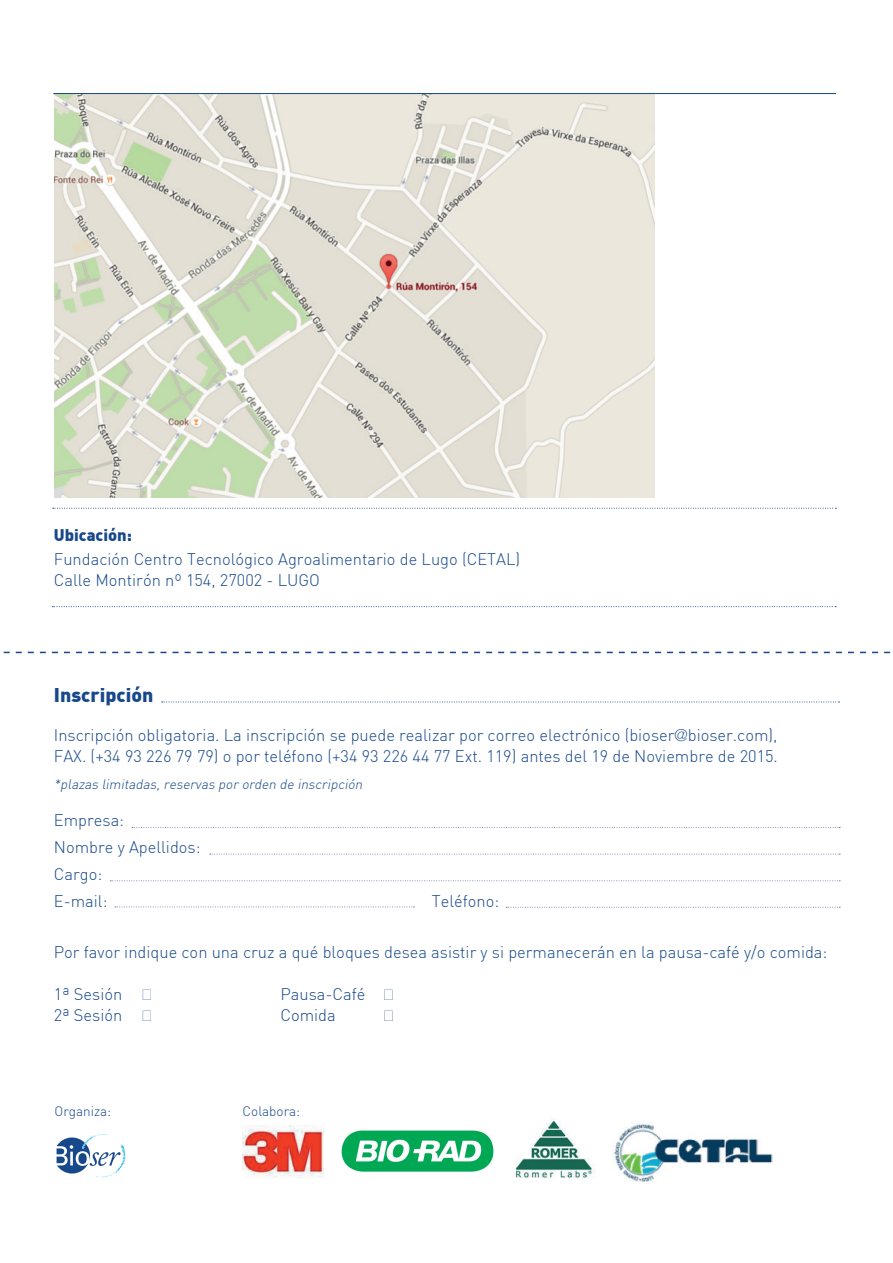
<style>
.page{position:relative;width:893px;height:1263px;background:#fff}
.page>*{position:absolute;margin:0;border:0;box-sizing:border-box;transform-origin:0 0}
.t1{font:900 19.5px "DIN";color:#17488a}
.t2{font:300 16.5px/27px "DIN";color:#17488a}
.t3{font:900 16.5px "DIN";color:#17488a}
.t4{font:italic 300 13.5px "DIN";color:#17488a}
.t5{font:300 13.5px "DIN";color:#17488a}
.s1{font-family:"Helvetica Neue LT Std";font-weight:100;font-stretch:condensed}
</style>
<div class="page">
<img style="left:54px;top:94px;width:600px;height:403px">
<svg style="left:132px;top:827px;width:708px;height:1px"></svg>
<svg style="left:110px;top:880px;width:730px;height:1px"></svg>
<svg style="left:506px;top:907px;width:334px;height:1px"></svg>
<svg style="left:115px;top:906px;width:299px;height:1px"></svg>
<svg style="left:210px;top:854px;width:630px;height:1px"></svg>
<svg style="left:162px;top:702px;width:677px;height:1px"></svg>
<svg style="left:3px;top:652px;width:888px;height:1px"></svg>
<svg style="left:53px;top:508px;width:783px;height:1px"></svg>
<svg style="left:52px;top:606px;width:784px;height:1px"></svg>
<hr style="left:53px;top:93px;width:783px;height:1px;background:#17488a">
<img style="left:243px;top:1126px;width:81px;height:52px">
<svg style="left:57px;top:1134px;width:69px;height:43px"></svg>
<img style="left:341px;top:1130px;width:153px;height:41px">
<img style="left:515px;top:1118px;width:80px;height:60px">
<img style="left:613px;top:1124px;width:160px;height:57px">
<p class="t3" style="left:54px;top:524px;width:80px">Ubicación:</p>
<p class="t2" style="left:54px;top:549px;width:468px;line-height:21px">Fundación Centro Tecnológico Agroalimentario de Lugo (CETAL)<br>Calle Montirón nº 154, 27002 - LUGO</p>
<p class="t1" style="left:54px;top:682px;width:101px">Inscripción</p>
<p class="t2" style="left:54px;top:724px;width:726px;line-height:21px">Inscripción obligatoria. La inscripción se puede realizar por correo electrónico (bioser<span class="s1">@</span>bioser.com),<br>FAX. (+34 93 226 79 79) o por teléfono (+34 93 226 44 77 Ext. 119) antes del 19 de Noviembre de 2015.</p>
<p class="t4" style="left:54px;top:776px;width:313px">*plazas limitadas,reservas por orden de inscripción</p>
<p class="t2" style="left:54px;top:807px;width:148px">Empresa:<br>Nombre y Apellidos:<br>Cargo:<br>E-mail:</p>
<p class="t2" style="left:432px;top:888px;width:69px">Teléfono:</p>
<p class="t2" style="left:54px;top:939px;width:775px">Por favor indique con una cruz a qué bloques desea asistir y si permanecerán en la pausa-café y/o comida:</p>
<p class="t2" style="left:54px;top:981px;width:101px">1ª Sesión □</p>
<p class="t2" style="left:280px;top:981px;width:116px">Pausa-Café □</p>
<p class="t2" style="left:54px;top:1002px;width:101px">2ª Sesión □</p>
<p class="t2" style="left:280px;top:1002px;width:57px">Comida</p>
<p class="t2" style="left:382px;top:1002px;width:14px">□</p>
<p class="t5" style="left:55px;top:1103px;width:58px">Organiza:</p>
<p class="t5" style="left:243px;top:1103px;width:59px">Colabora:</p>
</div>
